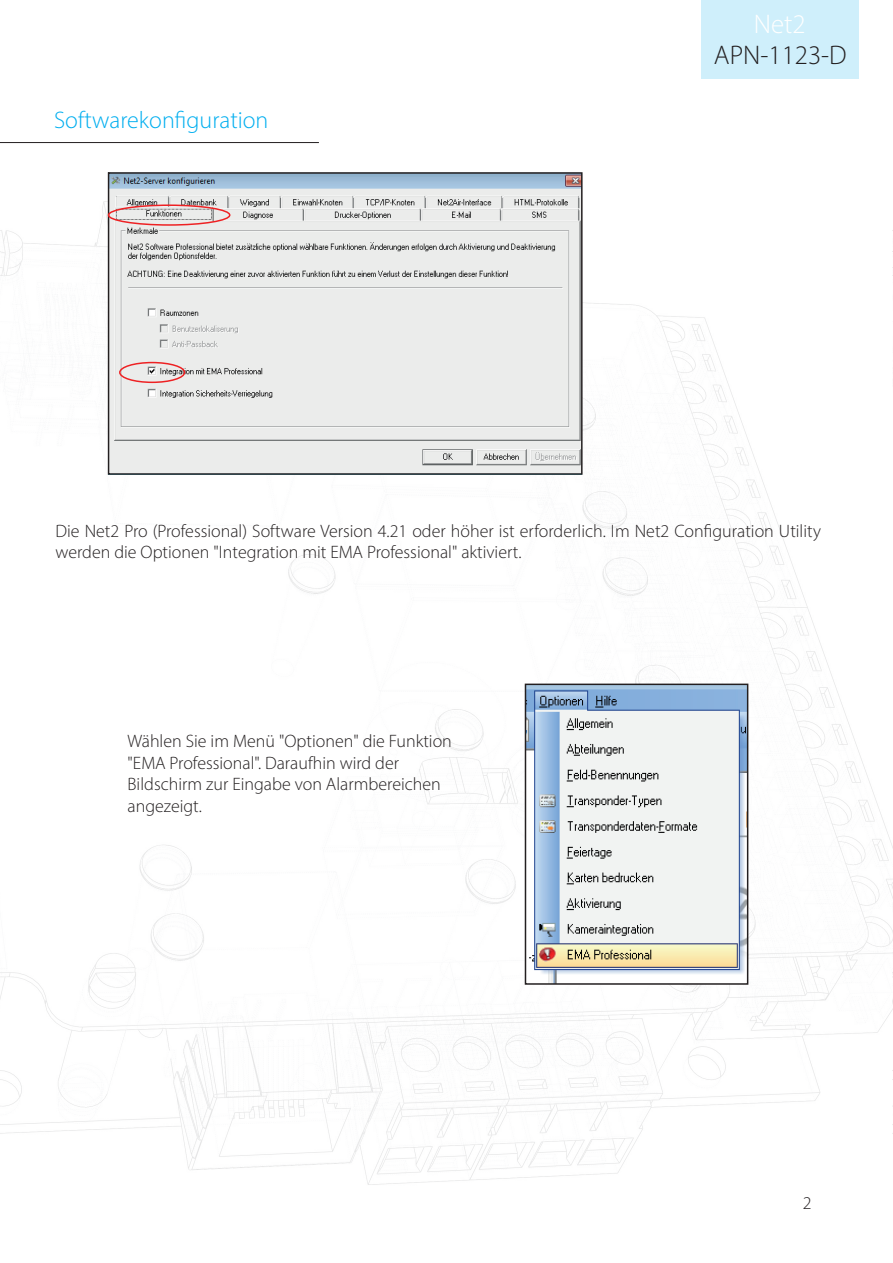
<style>
.page{position:relative;width:893px;height:1263px;background:#fff}
.page>*{position:absolute;margin:0;border:0;box-sizing:border-box;transform-origin:0 0}
.t1{font:300 27px "Myriad Pro";color:#231f20}
.t2{font:300 27px "Myriad Pro";color:#fff}
.Section_title{font:300 24px "Myriad Pro";color:#00aeef}
.Text_-_12pt{font:300 18px/21.6px "Myriad Pro";color:#231f20}
</style>
<div class="page">
<img style="left:0;top:143px;width:893px;height:1042px">
<div style="left:702px;top:0;width:157px;height:79px;background:#cfeffb"></div>
<hr style="left:0;top:142px;width:319px;height:1px;background:#231f20">
<img style="left:111px;top:175px;width:469px;height:297px">
<div style="left:108px;top:172px;width:475px;height:303px;border:2px solid #231f20"></div>
<div style="left:108px;top:204px;width:122px;height:22px;border:2px solid #ee2123;border-radius:50%"></div>
<div style="left:119px;top:362px;width:66px;height:21px;border:2px solid #ee2123;border-radius:50%"></div>
<img style="left:528px;top:687px;width:217px;height:295px">
<div style="left:525px;top:684px;width:223px;height:301px;border:2px solid #231f20"></div>
<h1 class="t2" style="left:754px;top:8px;width:53px">Net2</h1>
<p class="Section_title" style="left:54px;top:105px;width:216px">Softwarekonfiguration</p>
<h1 class="t1" style="left:714px;top:39px;width:134px">APN-1123-D</h1>
<p class="Text_-_12pt" style="left:56px;top:520px;width:767px">Die Net2 Pro (Professional) Software Version 4.21 oder höher ist erforderlich. Im Net2 Configuration Utility werden die Optionen "Integration mit EMA Professional" aktiviert.</p>
<p class="Text_-_12pt" style="left:128px;top:730px;width:326px">Wählen Sie im Menü "Optionen" die Funktion "EMA Professional". Daraufhin wird der Bildschirm zur Eingabe von Alarmbereichen angezeigt.</p>
<p class="Text_-_12pt" style="left:803px;top:1192px;width:10px">2</p>
</div>
